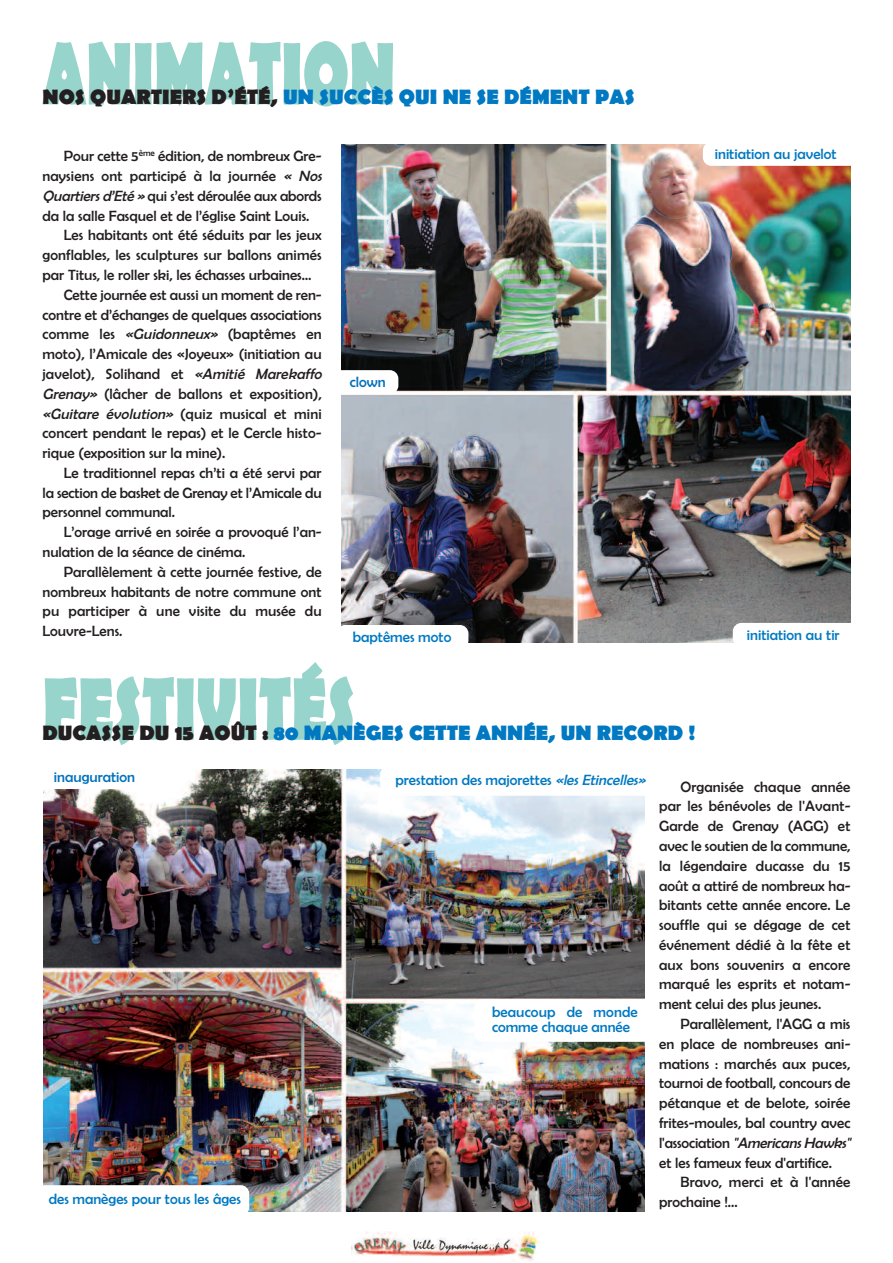
<style>
.page{position:relative;width:893px;height:1263px;background:#fff}
.page>*{position:absolute;margin:0;border:0;box-sizing:border-box;transform-origin:0 0}
.t1{font:700 21px "Berlin Sans FB";color:#0079c2}
.t2{font:15px/19.8px "Berlin Sans FB";letter-spacing:.005em;color:#231f20}
.t3{font:15px/15px "Berlin Sans FB";color:#0079c2}
.t4{font:italic 15px "Berlin Sans FB";color:#231f20}
.t5{font:15px "Berlin Sans FB";color:#0071bb}
.s1{color:#231f20}
.s2{font-style:italic}
.s3{font-style:normal}
</style>
<div class="page">
<img style="left:351px;top:1232px;width:188px;height:29px">
<svg style="left:43px;top:42px;width:238px;height:64px"></svg>
<svg style="left:45px;top:676px;width:191px;height:69px"></svg>
<img style="left:342px;top:145px;width:508px;height:498px">
<img style="left:43px;top:770px;width:602px;height:442px">
<div style="left:703px;top:142px;width:158px;height:24px;background:#fff;border-radius:9px"></div>
<div style="left:733px;top:623px;width:131px;height:24px;background:#fff;border-radius:9px"></div>
<div style="left:34px;top:765px;width:132px;height:24px;background:#fff;border-radius:9px"></div>
<div style="left:37px;top:1185px;width:212px;height:31px;background:#fff;border-radius:9px"></div>
<div style="left:380px;top:766px;width:276px;height:30px;background:#fff;border-radius:9px"></div>
<div style="left:474px;top:999px;width:178px;height:43px;background:#fff;border-radius:9px"></div>
<div style="left:337px;top:625px;width:131px;height:24px;background:#fff;border-radius:9px"></div>
<div style="left:333px;top:370px;width:65px;height:24px;background:#fff;border-radius:9px"></div>
<h1 class="t1" style="left:43px;top:85px;width:594px"><span class="s1">NOS QUARTIERS D’ÉTÉ,</span> UN SUCCÈS QUI NE SE DÉMENT PAS</h1>
<p class="t2" style="left:43px;top:146px;width:284px;text-indent:21px">Pour cette 5<sup>ème</sup> édition, de nombreux Gre&shy;naysiens ont participé à la journée <span class="s2">« Nos Quartiersd’Eté»</span>qui s’est déroulée aux abords da la salle Fasquel et de l’église Saint Louis.</p>
<p class="t2" style="left:64px;top:225px;width:259px">Les habitants ont été séduits par les jeux</p>
<p class="t2" style="left:43px;top:245px;width:281px">gonflables, les sculptures sur ballons animés</p>
<p class="t2" style="left:43px;top:265px;width:270px">par Titus, le roller ski, les échasses urbaines…</p>
<p class="t2" style="left:64px;top:285px;width:259px">Cette journée est aussi un moment de ren-</p>
<p class="t2" style="left:43px;top:305px;width:281px">contre et d’échanges de quelques associations</p>
<p class="t2" style="left:43px;top:324px;width:281px">comme les <span class="s2">«Guidonneux»</span> (baptêmes en</p>
<p class="t2" style="left:43px;top:344px;width:281px">moto), l’Amicale des «Joyeux» (initiation au</p>
<p class="t2" style="left:43px;top:364px;width:284px">javelot), Solihand et <span class="s2">«Amitié Marekaffo</span></p>
<p class="t2" style="left:43px;top:384px;width:281px"><span class="s2">Grenay»</span> (lâcher de ballons et exposition),</p>
<p class="t4" style="left:43px;top:405px;width:281px">«Guitare évolution» <span class="s3">(quiz musical et mini</span></p>
<p class="t2" style="left:43px;top:423px;width:281px">concert pendant le repas) et le Cercle histo-</p>
<p class="t2" style="left:43px;top:443px;width:184px">rique (exposition sur la mine).</p>
<p class="t2" style="left:64px;top:463px;width:259px">Le traditionnel repas ch’ti a été servi par</p>
<p class="t2" style="left:43px;top:483px;width:281px">la section de basket de Grenay et l’Amicale du</p>
<p class="t2" style="left:43px;top:502px;width:134px">personnel communal.</p>
<p class="t2" style="left:64px;top:522px;width:259px">L’orage arrivé en soirée a provoqué l’an-</p>
<p class="t2" style="left:43px;top:542px;width:204px">nulation de la séance de cinéma.</p>
<p class="t2" style="left:64px;top:562px;width:259px">Parallèlement à cette journée festive, de</p>
<p class="t2" style="left:43px;top:581px;width:281px">nombreux habitants de notre commune ont</p>
<p class="t2" style="left:43px;top:601px;width:281px">pu participer à une visite du musée du</p>
<p class="t2" style="left:43px;top:621px;width:81px">Louvre-Lens.</p>
<p class="t5" style="left:350px;top:373px;width:37px">clown</p>
<p class="t3" style="left:353px;top:629px;width:100px">baptêmes moto</p>
<p class="t3" style="left:715px;top:146px;width:123px">initiation au javelot</p>
<p class="t3" style="left:747px;top:627px;width:94px">initiation au tir</p>
<h1 class="t1" style="left:43px;top:720px;width:654px"><span class="s1">DUCASSE DU 15 AOÛT :</span> 80 MANÈGES CETTE ANNÉE, UN RECORD !</h1>
<p class="t5" style="left:54px;top:768px;width:83px">inauguration</p>
<p class="t3" style="left:49px;top:1191px;width:194px">des manèges pour tous les âges</p>
<p class="t3" style="left:395px;top:773px;width:255px">prestation des majorettes <span class="s2">«lesEtincelles»</span></p>
<p class="t3" style="left:492px;top:1004px;width:147px">beaucoup de monde comme chaque année</p>
<p class="t2" style="left:659px;top:776px;width:193px;text-align:justify;text-indent:21px">Organisée chaque année par les bénévoles de l'Avant-Garde de Grenay (AGG) et avec le soutien de la commune, la légendaire ducasse du 15 août a attiré de nombreux ha&shy;bitants cette année encore. Le souffle qui se dégage de cet événement dédié à la fête et aux bons souvenirs a encore marqué les esprits et notam&shy;ment celui des plus jeunes.</p>
<p class="t2" style="left:659px;top:1014px;width:196px;text-indent:21px">Parallèlement, l'AGG a mis en place de nombreuses ani&shy;mations : marchés aux puces, tournoi de football, concours de pétanque et de belote, soirée frites-moules, bal country avec l'association <span class="s2">"AmericansHawks" </span>et les fameux feux d'artifice.</p>
<p class="t2" style="left:659px;top:1172px;width:193px;text-indent:21px">Bravo, merci et à l'année prochaine !...</p>
</div>
